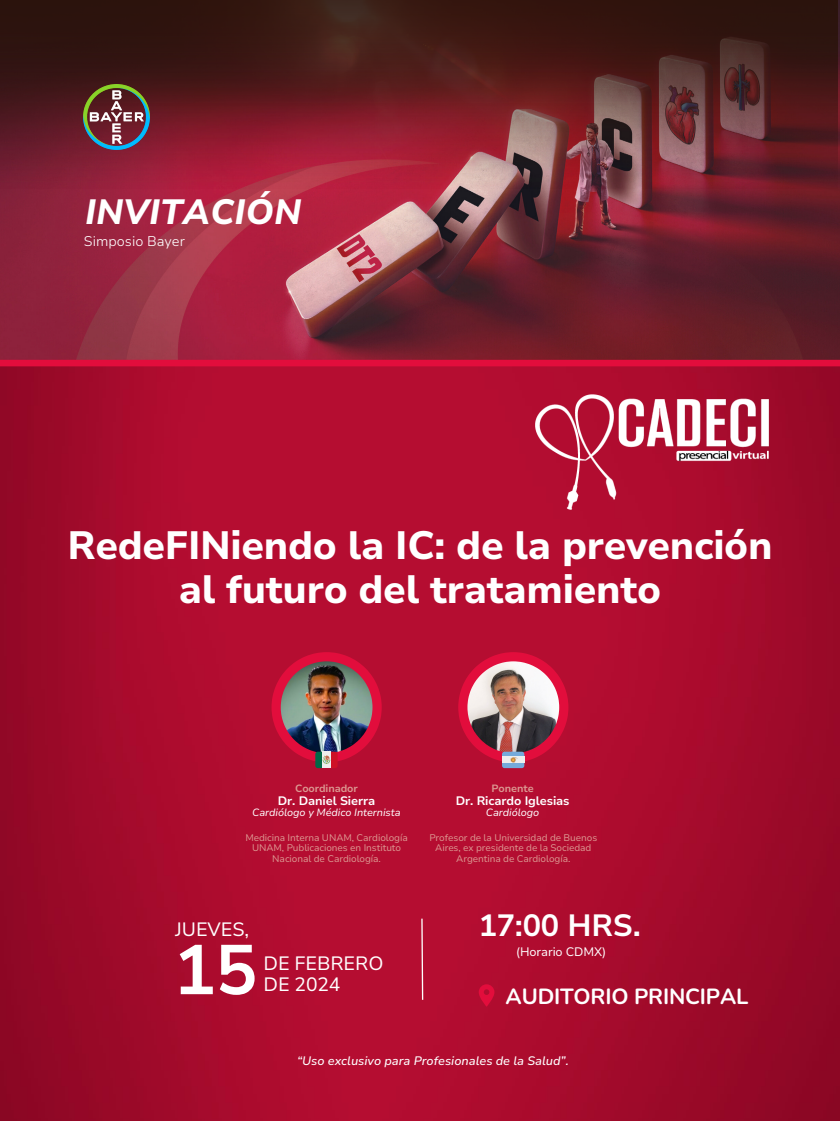
<style>
.page{position:relative;width:840px;height:1121px;background:#fff}
.page>*{position:absolute;margin:0;border:0;box-sizing:border-box;transform-origin:0 0}
.t1{font:700 70px "Nunito Sans 10 pt";color:#fff}
.t2{font:800 39.38px/43.9px "Nunito Sans 10 pt";letter-spacing:-.01em;color:#fff;text-align:center}
.t3{font:italic 800 35px "Nunito Sans 10 pt";color:#fff}
.t4{font:700 30.62px "Nunito Sans 10 pt";letter-spacing:-.01em;color:#fff}
.t5{font:700 21.88px "Nunito";letter-spacing:-.01em;color:#fff}
.t6{font:19.25px/21px "Nunito Sans 10 pt";letter-spacing:-.01em;color:#fff}
.t7{font:300 14px "Nunito Sans 10 pt";color:#fff}
.t8{font:italic 500 12.25px "Nunito Sans 10 pt";letter-spacing:-.005em;color:#fff}
.t9{font:700 12.25px "Nunito Sans 10 pt";letter-spacing:-.01em;color:#fff}
.t10{font:12.25px "Nunito Sans 10 pt";letter-spacing:-.01em;color:#fff}
.t11{font:italic 10.5px "Nunito Sans 10 pt";letter-spacing:-.01em;color:#fff}
.t12{font:700 10.5px "Nunito Sans 10 pt";letter-spacing:-.01em;color:#dc9891}
.t13{font:9.62px/10.5px "Nunito Sans 10 pt";letter-spacing:-.01em;color:#dc9891;text-align:center}
</style>
<div class="page">
<img style="left:0;top:366px;width:840px;height:754px">
<svg style="left:479px;top:984px;width:15px;height:22px"></svg>
<svg style="left:421px;top:917px;width:3px;height:83px"></svg>
<div style="left:502px;top:751px;width:22px;height:17px;background:#75aadb;border-radius:3px"></div>
<svg style="left:458px;top:652px;width:110px;height:111px;background:#ba5d6d"></svg>
<img style="left:536px;top:420px;width:233px;height:89px">
<img style="left:272px;top:652px;width:110px;height:116px">
<img style="left:0;top:0;width:838px;height:420px">
<img style="left:84px;top:84px;width:66px;height:66px">
<p class="t3" style="left:85px;top:189px;width:218px">INVITACIÓN</p>
<p class="t7" style="left:84px;top:231px;width:102px">Simposio Bayer</p>
<p class="t2" style="left:67px;top:523px;width:707px">RedeFINiendo la IC: de la prevención al futuro del tratamiento</p>
<h2 class="t12" style="left:295px;top:781px;width:64px">Coordinador</h2>
<h5 class="t9" style="left:278px;top:792px;width:99px">Dr. Daniel Sierra</h5>
<p class="t11" style="left:252px;top:805px;width:150px">Cardiólogo y Médico Internista</p>
<p class="t12" style="left:492px;top:781px;width:44px">Ponente</p>
<h1 class="t9" style="left:456px;top:792px;width:115px">Dr. Ricardo Iglesias</h1>
<p class="t11" style="left:486px;top:805px;width:55px">Cardiólogo</p>
<p class="t13" style="left:245px;top:832px;width:164px">Medicina Interna UNAM, Cardiología<br>UNAM, Publicaciones en Instituto<br>Nacional de Cardiología.</p>
<p class="t13" style="left:429px;top:832px;width:169px">Profesor de la Universidad de Buenos<br>Aires, ex presidente de la Sociedad<br>Argentina de Cardiología.</p>
<p class="t6" style="left:175px;top:918px;width:75px">JUEVES,</p>
<p class="t1" style="left:174px;top:923px;width:85px">15</p>
<p class="t6" style="left:264px;top:952px;width:121px">DE FEBRERO<br>DE 2024</p>
<h3 class="t4" style="left:479px;top:904px;width:164px">17:00 HRS.</h3>
<p class="t10" style="left:516px;top:943px;width:92px">(Horario CDMX)</p>
<p class="t5" style="left:506px;top:981px;width:244px">AUDITORIO PRINCIPAL</p>
<p class="t8" style="left:297px;top:1052px;width:273px">“Uso exclusivo para Profesionales de la Salud”.</p>
</div>
